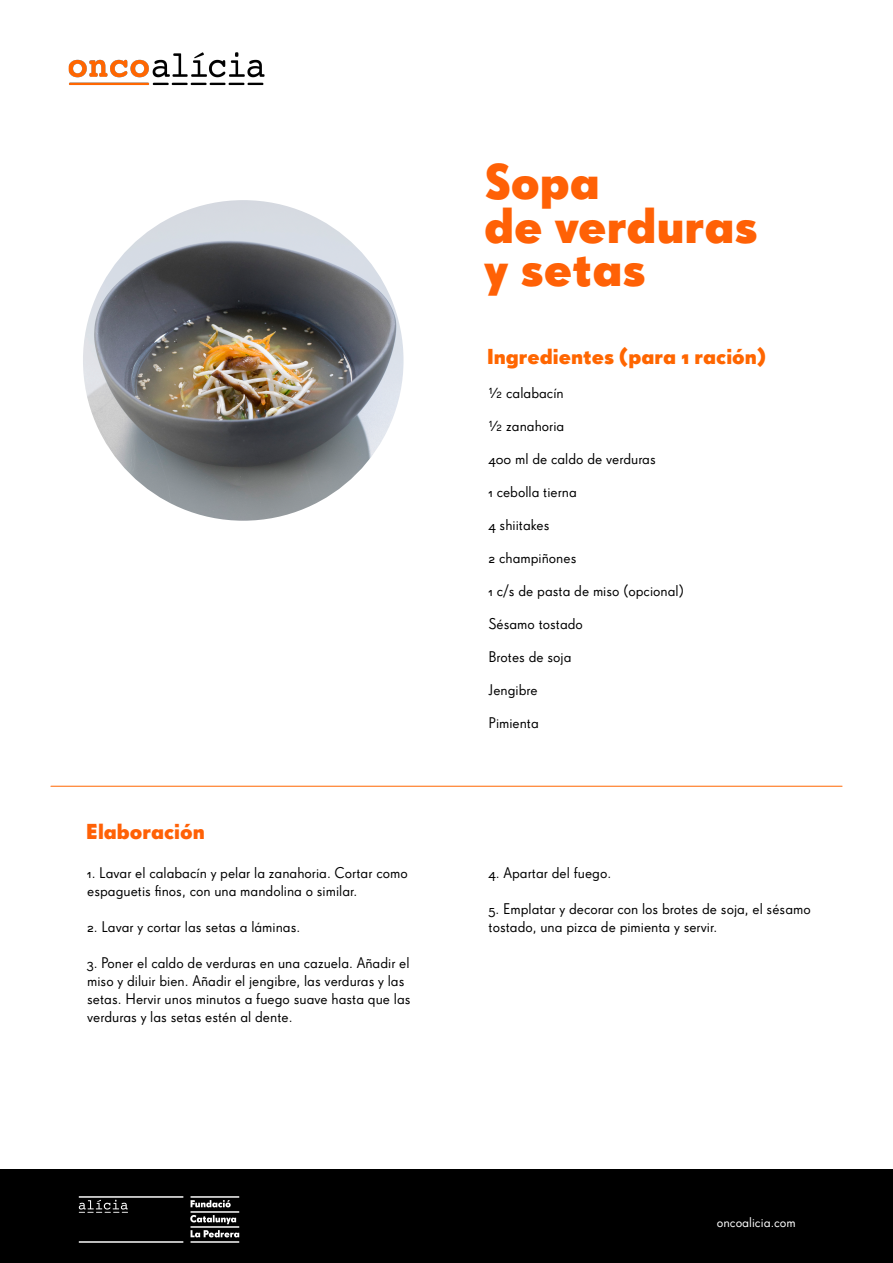
<style>
.page{position:relative;width:893px;height:1263px;background:#fff}
.page>*{position:absolute;margin:0;border:0;box-sizing:border-box;transform-origin:0 0}
.t1{font:48.45px/43.5px "Super Grotesk OT Bld";color:#ff6106}
.t2{font:21px "Super Grotesk OT Bld";color:#f60}
.t3{font:21px "Super Grotesk OT Bld";color:#ff6106}
.t4{font:15px/18px "Super Grotesk OT";color:#000}
.t5{font:13.5px "Super Grotesk OT";color:#fff}
</style>
<div class="page">
<img style="left:83px;top:200px;width:320px;height:321px;border-radius:160px">
<hr style="left:51px;top:786px;width:791px;height:1px;background:#f60">
<div style="left:0;top:1170px;width:893px;height:93px;background:#000"></div>
<img style="left:78px;top:1196px;width:162px;height:47px">
<img style="left:68px;top:52px;width:197px;height:34px">
<h2 class="t3" style="left:86px;top:818px;width:120px">Elaboración</h2>
<p class="t4" style="left:87px;top:864px;width:322px">1. Lavar el calabacín y pelar la zanahoria. Cortar como espaguetis finos, con una mandolina o similar.</p>
<p class="t4" style="left:87px;top:918px;width:215px">2. Lavar y cortar las setas a láminas.</p>
<p class="t4" style="left:87px;top:954px;width:325px">3. Poner el caldo de verduras en una cazuela. Añadir el miso y diluir bien. Añadir el jengibre, las verduras y las setas. Hervir unos minutos a fuego suave hasta que las verduras y las setas estén al dente.</p>
<h1 class="t1" style="left:484px;top:160px;width:276px">Sopa<br>de verduras y setas</h1>
<h2 class="t2" style="left:487px;top:344px;width:280px">Ingredientes (para 1 ración)</h2>
<p class="t4" style="left:488px;top:384px;width:77px">½ calabacín</p>
<p class="t4" style="left:488px;top:417px;width:77px">½ zanahoria</p>
<p class="t4" style="left:488px;top:450px;width:169px">400 ml de caldo de verduras</p>
<p class="t4" style="left:488px;top:483px;width:90px">1 cebolla tierna</p>
<p class="t4" style="left:488px;top:516px;width:63px">4 shiitakes</p>
<p class="t4" style="left:488px;top:549px;width:89px">2 champiñones</p>
<p class="t4" style="left:488px;top:582px;width:197px">1 c/s de pasta de miso (opcional)</p>
<p class="t4" style="left:488px;top:615px;width:96px">Sésamo tostado</p>
<p class="t4" style="left:488px;top:648px;width:85px">Brotes de soja</p>
<p class="t4" style="left:488px;top:681px;width:51px">Jengibre</p>
<p class="t4" style="left:488px;top:714px;width:52px">Pimienta</p>
<p class="t4" style="left:489px;top:864px;width:124px">4. Apartar del fuego.</p>
<p class="t4" style="left:489px;top:900px;width:324px">5. Emplatar y decorar con los brotes de soja, el sésamo tostado, una pizca de pimienta y servir.</p>
<p class="t5" style="left:717px;top:1215px;width:80px">oncoalicia.com</p>
</div>
